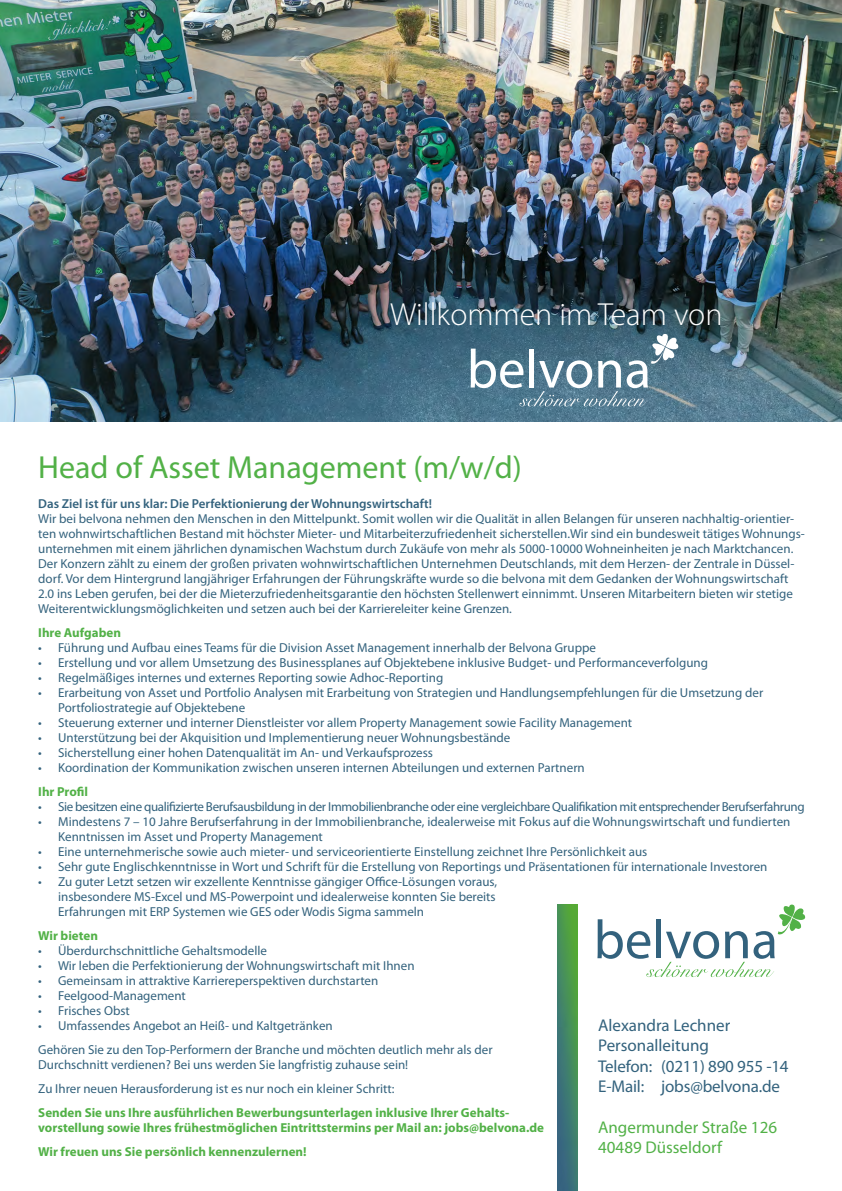
<style>
.page{position:relative;width:842px;height:1191px;background:#fff}
.page>*{position:absolute;margin:0;border:0;box-sizing:border-box;transform-origin:0 0}
.t1{font:32px "Myriad Pro";color:#52b147}
.t2{font:300 32px "Myriad Pro";color:#fff}
.t3{font:17px/20.4px "Myriad Pro";letter-spacing:-.01em;color:#33627d}
.t4{font:17px/20.4px "Myriad Pro";color:#52b147}
.t5{font:13px/15px "Myriad Pro";color:#33627d}
.t6{font:700 13px/15px "Myriad Pro";color:#52b147}
.t7{font:13px "Myriad Pro";letter-spacing:-.03em;color:#33627d}
.t8{font:600 13px "Myriad Pro";color:#33627d}
</style>
<div class="page">
<img style="left:0;top:0;width:842px;height:421px">
<svg style="left:471px;top:334px;width:207px;height:72px;background:#698a9c"></svg>
<img style="left:558px;top:904px;width:20px;height:287px">
<svg style="left:597px;top:904px;width:208px;height:73px"></svg>
<h1 class="t2" style="left:390px;top:295px;width:334px">Willkommen im Team von</h1>
<h1 class="t1" style="left:38px;top:447px;width:485px">Head of Asset Management (m/w/d)</h1>
<p class="t8" style="left:38px;top:495px;width:395px">Das Ziel ist für uns klar: Die Perfektionierung der Wohnungswirtschaft!</p>
<p class="t5" style="left:38px;top:510px;width:768px">Wir bei belvona nehmen den Menschen in den Mittelpunkt. Somit wollen wir die Qualität in allen Belangen für unseren nachhaltig-orientier&shy;ten wohnwirtschaftlichen Bestand mit höchster Mieter- und Mitarbeiterzufriedenheit sicherstellen.Wir sind ein bundesweit tätiges Wohnungs&shy;unternehmen mit einem jährlichen dynamischen Wachstum durch Zukäufe von mehr als 5000-10000 Wohneinheiten je nach Marktchancen.<br>Der Konzern zählt zu einem der großen privaten wohnwirtschaftlichen Unternehmen Deutschlands, mit dem Herzen- der Zentrale in Düssel&shy;dorf. Vor dem Hintergrund langjähriger Erfahrungen der Führungskräfte wurde so die belvona mit dem Gedanken der Wohnungswirtschaft 2.0 ins Leben gerufen, bei der die Mieterzufriedenheitsgarantie den höchsten Stellenwert einnimmt. Unseren Mitarbeitern bieten wir stetige Weiterentwicklungsmöglichkeiten und setzen auch bei der Karriereleiter keine Grenzen.</p>
<p class="t6" style="left:38px;top:624px;width:84px">Ihre Aufgaben</p>
<p class="t5" style="left:38px;top:639px;width:559px">• Führung und Aufbau eines Teams für die Division Asset Management innerhalb der Belvona Gruppe</p>
<p class="t5" style="left:38px;top:654px;width:671px">• Erstellung und vor allem Umsetzung des Businessplanes auf Objektebene inklusive Budget- und Performanceverfolgung</p>
<p class="t5" style="left:38px;top:669px;width:407px">• Regelmäßiges internes und externes Reporting sowie Adhoc-Reporting</p>
<p class="t5" style="left:58px;top:684px;width:707px;text-indent:-20px">• Erarbeitung von Asset und Portfolio Analysen mit Erarbeitung von Strategien und Handlungsempfehlungen für die Umsetzung der<br>Portfoliostrategie auf Objektebene</p>
<p class="t5" style="left:38px;top:715px;width:595px">• Steuerung externer und interner Dienstleister vor allem Property Management sowie Facility Management</p>
<p class="t5" style="left:38px;top:730px;width:474px">• Unterstützung bei der Akquisition und Implementierung neuer Wohnungsbestände</p>
<p class="t5" style="left:38px;top:745px;width:396px">• Sicherstellung einer hohen Datenqualität im An- und Verkaufsprozess</p>
<p class="t5" style="left:38px;top:760px;width:548px">• Koordination der Kommunikation zwischen unseren internen Abteilungen und externen Partnern</p>
<p class="t6" style="left:38px;top:783px;width:51px">Ihr Profil</p>
<p class="t7" style="left:38px;top:798px;width:768px">• Sie besitzen eine qualifizierte Berufsausbildung in der Immobilienbranche oder eine vergleichbare Qualifikation mit entsprechender Berufserfahrung</p>
<p class="t5" style="left:58px;top:814px;width:734px;text-indent:-20px">• Mindestens 7 – 10 Jahre Berufserfahrung in der Immobilienbranche, idealerweise mit Fokus auf die Wohnungswirtschaft und fundierten<br>Kenntnissen im Asset und Property Management</p>
<p class="t5" style="left:38px;top:844px;width:610px">• Eine unternehmerische sowie auch mieter- und serviceorientierte Einstellung zeichnet Ihre Persönlichkeit aus</p>
<p class="t5" style="left:38px;top:859px;width:731px">• Sehr gute Englischkenntnisse in Wort und Schrift für die Erstellung von Reportings und Präsentationen für internationale Investoren</p>
<p class="t5" style="left:58px;top:874px;width:441px;text-align:justify;text-indent:-20px">• Zu guter Letzt setzen wir exzellente Kenntnisse gängiger Office-Lösungen voraus, insbesondere MS-Excel und MS-Powerpoint und idealerweise konnten Sie bereits Erfahrungen mit ERP Systemen wie GES oder Wodis Sigma sammeln</p>
<p class="t6" style="left:38px;top:927px;width:61px">Wir bieten</p>
<p class="t5" style="left:38px;top:943px;width:230px">• Überdurchschnittliche Gehaltsmodelle</p>
<p class="t5" style="left:38px;top:958px;width:378px">• Wir leben die Perfektionierung der Wohnungswirtschaft mit Ihnen</p>
<p class="t5" style="left:38px;top:973px;width:342px">• Gemeinsam in attraktive Karriereperspektiven durchstarten</p>
<p class="t5" style="left:38px;top:988px;width:149px">• Feelgood-Management</p>
<p class="t5" style="left:38px;top:1003px;width:93px">• Frisches Obst</p>
<p class="t5" style="left:38px;top:1013px;width:456px;line-height:24px">• Umfassendes Angebot an Heiß- und Kaltgetränken<br>Gehören Sie zu den Top-Performern der Branche und möchten deutlich mehr als der</p>
<p class="t5" style="left:38px;top:1052px;width:371px;line-height:24px">Durchschnitt verdienen? Bei uns werden Sie langfristig zuhause sein!<br>Zu Ihrer neuen Herausforderung ist es nur noch ein kleiner Schritt:</p>
<p class="t6" style="left:38px;top:1104px;width:507px">Senden Sie uns Ihre ausführlichen Bewerbungsunterlagen inklusive Ihrer Gehalts&shy;vorstellung sowie Ihres frühestmöglichen Eintrittstermins per Mail an: jobs@belvona.de</p>
<p class="t6" style="left:38px;top:1143px;width:270px">Wir freuen uns Sie persönlich kennenzulernen!</p>
<h2 class="t3" style="left:598px;top:1014px;width:192px">Alexandra Lechner<br>Personalleitung<br>Telefon: (0211) 890 955 -14<br>E-Mail: jobs@belvona.de</h2>
<h2 class="t4" style="left:598px;top:1116px;width:180px">Angermunder Straße 126<br>40489 Düsseldorf</h2>
</div>
